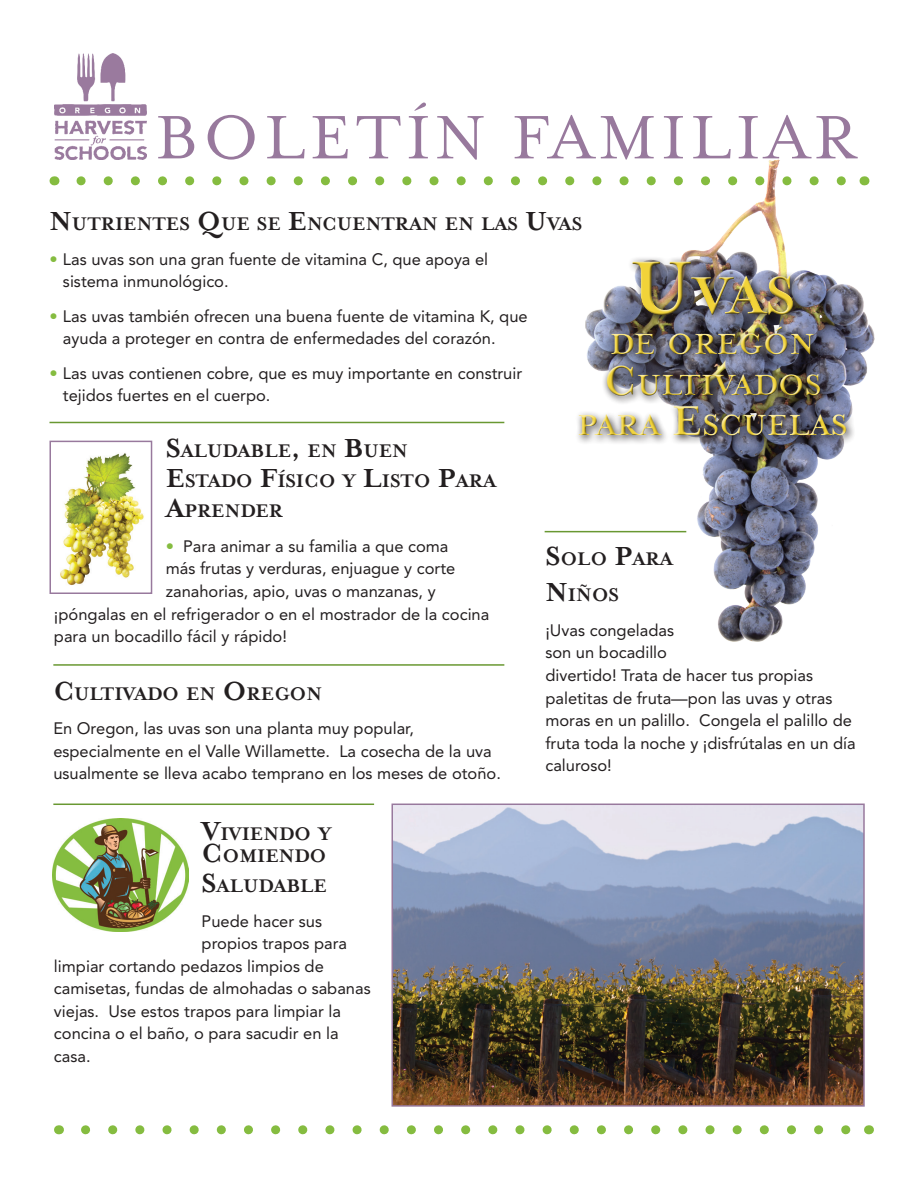
<style>
.page{position:relative;width:918px;height:1188px;background:#fff}
.page>*{position:absolute;margin:0;border:0;box-sizing:border-box;transform-origin:0 0}
.t1{font:70.5px "Mrs Eaves Roman";letter-spacing:.07em;color:#98799d}
.t2{font:700 60.9px "Mrs Eaves";color:#f1d339}
.t3{font:700 33.6px/40.5px "Mrs Eaves";color:#f1d339;text-align:center}
.t4{font:700 21px/30px "Mrs Eaves";color:#231f20}
.t5{font:16.5px/22.5px "Avenir";color:#231f20}
.s1{font-size:30px}
.s2{color:#85bc40}
.s3{font-size:87px}
.s4{font-size:48px}
</style>
<div class="page">
<img style="left:586px;top:160px;width:288px;height:481px">
<svg style="left:81px;top:176px;width:769px;height:9px"></svg>
<img style="left:54px;top:54px;width:93px;height:106px">
<div style="left:574px;top:256px;width:282px;height:189px;background:#231f20;opacity:.95"></div>
<div style="left:577px;top:261px;width:272px;height:177px;background:#231f20;opacity:.75"></div>
<svg style="left:86px;top:1125px;width:765px;height:9px"></svg>
<img style="left:53px;top:819px;width:135px;height:113px">
<hr style="left:50px;top:422px;width:454px;height:1px;background:#699832">
<hr style="left:53px;top:804px;width:321px;height:1px;background:#699832">
<hr style="left:53px;top:664px;width:451px;height:2px;background:#699832">
<hr style="left:545px;top:531px;width:141px;height:1px;background:#699832">
<img style="left:395px;top:807px;width:467px;height:297px">
<div style="left:392px;top:804px;width:473px;height:303px;border:2px solid #98799d"></div>
<img style="left:60px;top:453px;width:84px;height:132px">
<div style="left:50px;top:441px;width:102px;height:153px;border:2px solid #98799d"></div>
<h1 class="t1" style="left:156px;top:99px;width:703px">BOLETÍN FAMILIAR</h1>
<p class="t4" style="left:50px;top:209px;width:534px"><span class="s1">N</span>UTRIENTES <span class="s1">Q</span>UE SE <span class="s1">E</span>NCUENTRAN EN LAS <span class="s1">U</span>VAS</p>
<p class="t5" style="left:63px;top:248px;width:427px;text-indent:-13px"><span class="s2">•</span> Las uvas son una gran fuente de vitamina C, que apoya el sistema inmunológico.</p>
<p class="t5" style="left:63px;top:305px;width:466px;text-indent:-13px"><span class="s2">•</span> Las uvas también ofrecen una buena fuente de vitamina K, que ayuda a proteger en contra de enfermedades del corazón.</p>
<p class="t5" style="left:63px;top:362px;width:461px;text-indent:-13px"><span class="s2">•</span> Las uvas contienen cobre, que es muy importante en construir tejidos fuertes en el cuerpo.</p>
<h2 class="t2" style="left:630px;top:261px;width:167px"><span class="s3">U</span>VAS</h2>
<h3 class="t3" style="left:578px;top:324px;width:272px">DE OREGÓN<br><span class="s4">C</span>ULTIVADOS<br>PARA <span class="s4">E</span>SCUELAS</h3>
<p class="t4" style="left:166px;top:436px;width:332px"><span class="s1">S</span>ALUDABLE<span class="s1">,</span> EN <span class="s1">B</span>UEN<br><span class="s1">E</span>STADO <span class="s1">F</span>ÍSICO Y <span class="s1">L</span>ISTO <span class="s1">P</span>ARA<br><span class="s1">A</span>PRENDER</p>
<p class="t5" style="left:166px;top:535px;width:284px"><span class="s2">•</span> Para animar a su familia a que coma</p>
<p class="t5" style="left:166px;top:558px;width:291px">más frutas y verduras, enjuague y corte</p>
<p class="t5" style="left:166px;top:580px;width:271px">zanahorias, apio, uvas o manzanas, y</p>
<p class="t5" style="left:54px;top:603px;width:437px">¡póngalas en el refrigerador o en el mostrador de la cocina</p>
<p class="t5" style="left:54px;top:625px;width:234px">para un bocadillo fácil y rápido!</p>
<p class="t4" style="left:53px;top:679px;width:269px"><span class="s1">C</span> ULTIVADO EN <span class="s1">O</span> REGON</p>
<p class="t5" style="left:53px;top:717px;width:449px">En Oregon, las uvas son una planta muy popular, especialmente en el Valle Willamette. La cosecha de la uva usualmente se lleva acabo temprano en los meses de otoño.</p>
<p class="t4" style="left:202px;top:822px;width:131px;line-height:22.5px"><span class="s1">V</span>IVIENDO Y<br><span class="s1">C</span> OMIENDO</p>
<p class="t4" style="left:202px;top:871px;width:127px"><span class="s1">S</span>ALUDABLE</p>
<p class="t5" style="left:202px;top:910px;width:122px">Puede hacer sus</p>
<p class="t5" style="left:202px;top:932px;width:147px">propios trapos para</p>
<p class="t5" style="left:54px;top:955px;width:271px">limpiar cortando pedazos limpios de</p>
<p class="t5" style="left:54px;top:977px;width:318px">camisetas, fundas de almohadas o sabanas</p>
<p class="t5" style="left:54px;top:1000px;width:289px">viejas. Use estos trapos para limpiar la</p>
<p class="t5" style="left:54px;top:1022px;width:286px">concina o el baño, o para sacudir en la</p>
<p class="t5" style="left:54px;top:1045px;width:38px">casa.</p>
<p class="t4" style="left:545px;top:541px;width:129px;line-height:36px"><span class="s1">S</span>OLO <span class="s1">P</span>ARA<br><span class="s1">N</span>IÑOS</p>
<p class="t5" style="left:545px;top:619px;width:312px">¡Uvas congeladas<br>son un bocadillo<br>divertido! Trata de hacer tus propias paletitas de fruta—pon las uvas y otras moras en un palillo. Congela el palillo de fruta toda la noche y ¡disfrútalas en un día caluroso!</p>
</div>
